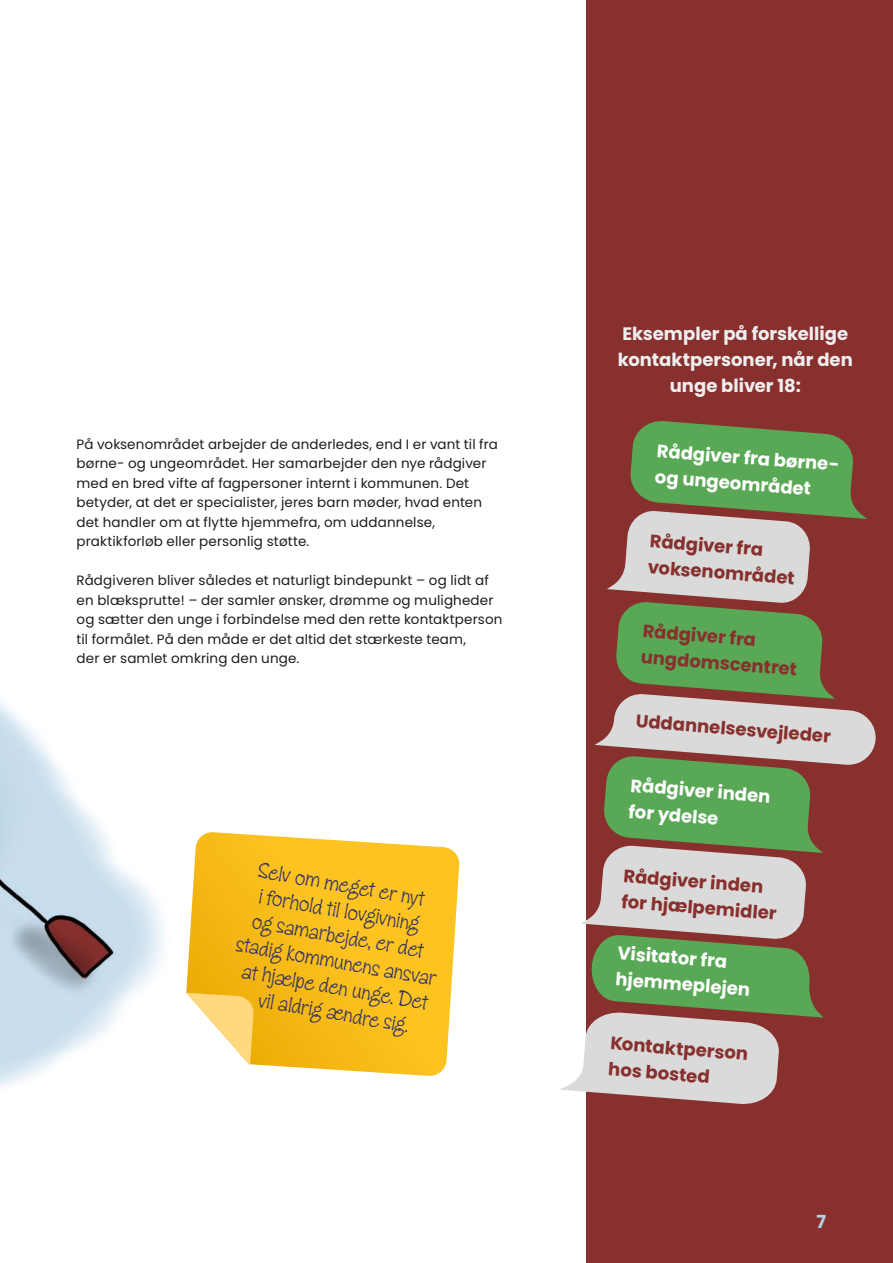
<style>
.page{position:relative;width:893px;height:1263px;background:#fff}
.page>*{position:absolute;margin:0;border:0;box-sizing:border-box;transform-origin:0 0}
.FB2{font:22.5px "Zipty Do Std";color:#303262}
.U1{font:700 18px/26.2px "Poppins";color:#87302e}
.U1-2{font:700 18px/26px "Poppins";color:#fff}
.U1-3{font:700 18px/26.1px "Poppins";color:#eeeeef;text-align:center}
.t1{font:700 18px "Poppins";color:#b3d1e7}
.B1{font:13.5px/19.5px "Poppins";letter-spacing:.01em;color:#1d1d1b}
</style>
<div class="page">
<div style="left:587px;top:0;width:306px;height:1263px;background:#87302e"></div>
<img style="left:0;top:702px;width:164px;height:385px">
<svg style="left:560px;top:420px;width:316px;height:685px"></svg>
<svg style="left:186px;top:832px;width:274px;height:244px;background:#f9c432"></svg>
<svg style="left:186px;top:993px;width:68px;height:71px"></svg>
<p class="B1" style="left:77px;top:434px;width:423px">På voksenområdet arbejder de anderledes, end I er vant til fra børne- og ungeområdet. Her samarbejder den nye rådgiver med en bred vifte af fagpersoner internt i kommunen. Det betyder, at det er specialister, jeres barn møder, hvad enten det handler om at flytte hjemmefra, om uddannelse, praktikforløb eller personlig støtte.</p>
<p class="B1" style="left:77px;top:571px;width:427px">Rådgiveren bliver således et naturligt bindepunkt – og lidt af en blæksprutte! – der samler ønsker, drømme og muligheder og sætter den unge i forbindelse med den rette kontaktperson til formålet. På den måde er det altid det stærkeste team,<br>der er samlet omkring den unge.</p>
<p class="FB2" style="left:261px;top:856px;width:170px;rotate:10deg">Selv om meget er nyt</p>
<p class="FB2" style="left:262px;top:882px;width:164px;rotate:10deg">i forhold til lovgivning</p>
<p class="FB2" style="left:255px;top:907px;width:175px;rotate:10deg">og samarbejde, er det</p>
<p class="FB2" style="left:239px;top:930px;width:205px;rotate:10deg">stadig kommunens ansvar</p>
<p class="FB2" style="left:245px;top:957px;width:189px;rotate:10deg">at hjælpe den unge. Det</p>
<p class="FB2" style="left:261px;top:986px;width:154px;rotate:10deg">vil aldrig ændre sig.</p>
<h3 class="U1-3" style="left:618px;top:321px;width:237px">Eksempler på forskellige kontaktpersoner, når den unge bliver 18:</h3>
<h3 class="U1-2" style="left:658px;top:438px;width:183px;rotate:4deg">Rådgiver fra børne&shy;og ungeområdet</h3>
<h3 class="U1" style="left:651px;top:528px;width:149px;rotate:4deg">Rådgiver fra voksenområdet</h3>
<h3 class="U1" style="left:643px;top:618px;width:158px;rotate:4deg">Rådgiver fra ungdomscentret</h3>
<h3 class="U1" style="left:637px;top:709px;width:197px;rotate:4deg">Uddannelsesvejleder</h3>
<h3 class="U1-2" style="left:631px;top:773px;width:142px;rotate:4deg">Rådgiver inden for ydelse</h3>
<h3 class="U1" style="left:624px;top:863px;width:157px;rotate:4deg">Rådgiver inden for hjælpemidler</h3>
<h3 class="U1-2" style="left:618px;top:940px;width:136px;rotate:4deg">Visitator fra hjemmeplejen</h3>
<h3 class="U1" style="left:611px;top:1031px;width:140px;rotate:4deg">Kontaktperson hos bosted</h3>
<h2 class="t1" style="left:816px;top:1211px;width:11px">7</h2>
</div>
